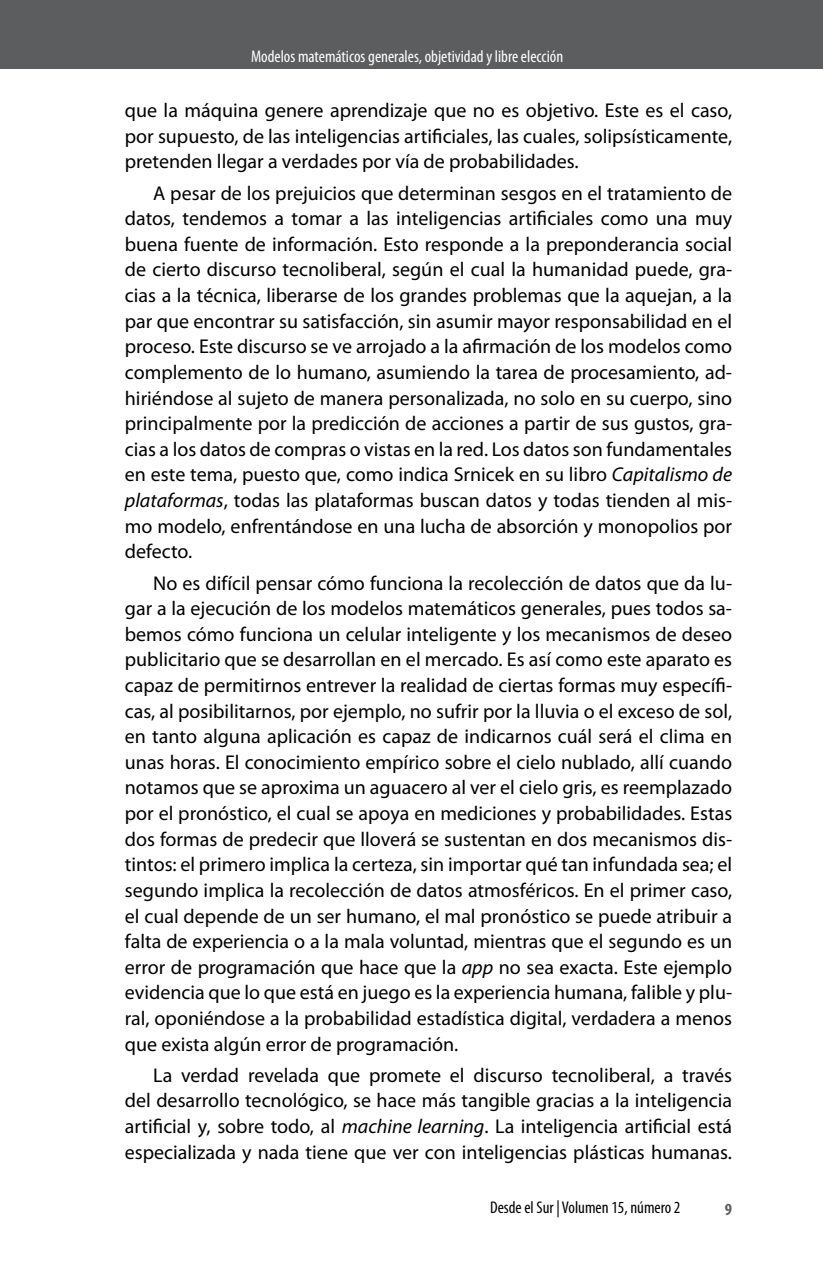
<style>
.page{position:relative;width:823px;height:1265px;background:#fff}
.page>*{position:absolute;margin:0;border:0;box-sizing:border-box;transform-origin:0 0}
.t1{font:20px/25.6px "Myriad Pro";color:#000;text-align:justify}
.t2{font:condensed 17px "Myriad Pro";color:#fff}
.t3{font:condensed 17px "Myriad Pro";color:#000}
.t4{font:700 condensed 17px "Myriad Pro";color:#5c5d5f}
.s1{font-style:italic}
</style>
<div class="page">
<div style="left:0;top:0;width:822px;height:68px;background:#5c5d5f"></div>
<p class="t2" style="left:251px;top:46px;width:313px">Modelos matemáticos generales, objetividad y libre elección</p>
<p class="t1" style="left:125px;top:97px;width:608px">que la máquina genere aprendizaje que no es objetivo. Este es el caso, por supuesto, de las inteligencias artificiales, las cuales, solipsísticamente, pretenden llegar a verdades por vía de probabilidades.</p>
<p class="t1" style="left:125px;top:180px;width:608px;text-indent:28px">A pesar de los prejuicios que determinan sesgos en el tratamiento de datos, tendemos a tomar a las inteligencias artificiales como una muy buena fuente de información. Esto responde a la preponderancia social de cierto discurso tecnoliberal, según el cual la humanidad puede, gra&shy;cias a la técnica, liberarse de los grandes problemas que la aquejan, a la par que encontrar su satisfacción, sin asumir mayor responsabilidad en el proceso. Este discurso se ve arrojado a la afirmación de los modelos como complemento de lo humano, asumiendo la tarea de procesamiento, ad&shy;hiriéndose al sujeto de manera personalizada, no solo en su cuerpo, sino principalmente por la predicción de acciones a partir de sus gustos, gra&shy;cias a los datos de compras o vistas en la red. Los datos son fundamentales en este tema, puesto que, como indica Srnicek en su libro <span class="s1">Capitalismo de plataformas</span>, todas las plataformas buscan datos y todas tienden al mis&shy;mo modelo, enfrentándose en una lucha de absorción y monopolios por defecto.</p>
<p class="t1" style="left:125px;top:569px;width:608px;text-indent:28px">No es difícil pensar cómo funciona la recolección de datos que da lu&shy;gar a la ejecución de los modelos matemáticos generales, pues todos sa&shy;bemos cómo funciona un celular inteligente y los mecanismos de deseo publicitario que se desarrollan en el mercado. Es así como este aparato es capaz de permitirnos entrever la realidad de ciertas formas muy específi&shy;cas, al posibilitarnos, por ejemplo, no sufrir por la lluvia o el exceso de sol, en tanto alguna aplicación es capaz de indicarnos cuál será el clima en unas horas. El conocimiento empírico sobre el cielo nublado, allí cuando notamos que se aproxima un aguacero al ver el cielo gris, es reemplazado por el pronóstico, el cual se apoya en mediciones y probabilidades. Estas dos formas de predecir que lloverá se sustentan en dos mecanismos dis&shy;tintos: el primero implica la certeza, sin importar qué tan infundada sea; el segundo implica la recolección de datos atmosféricos. En el primer caso, el cual depende de un ser humano, el mal pronóstico se puede atribuir a falta de experiencia o a la mala voluntad, mientras que el segundo es un error de programación que hace que la <span class="s1">app</span> no sea exacta. Este ejemplo evidencia que lo que está en juego es la experiencia humana, falible y plu&shy;ral, oponiéndose a la probabilidad estadística digital, verdadera a menos que exista algún error de programación.</p>
<p class="t1" style="left:125px;top:1061px;width:608px;text-indent:28px">La verdad revelada que promete el discurso tecnoliberal, a través del desarrollo tecnológico, se hace más tangible gracias a la inteligencia artificial y, sobre todo, al <span class="s1">machine learning</span>. La inteligencia artificial está especializada y nada tiene que ver con inteligencias plásticas humanas.</p>
<p class="t3" style="left:489px;top:1196px;width:192px">Desde el Sur | Volumen 15, número 2</p>
<p class="t4" style="left:724px;top:1198px;width:9px">9</p>
</div>
